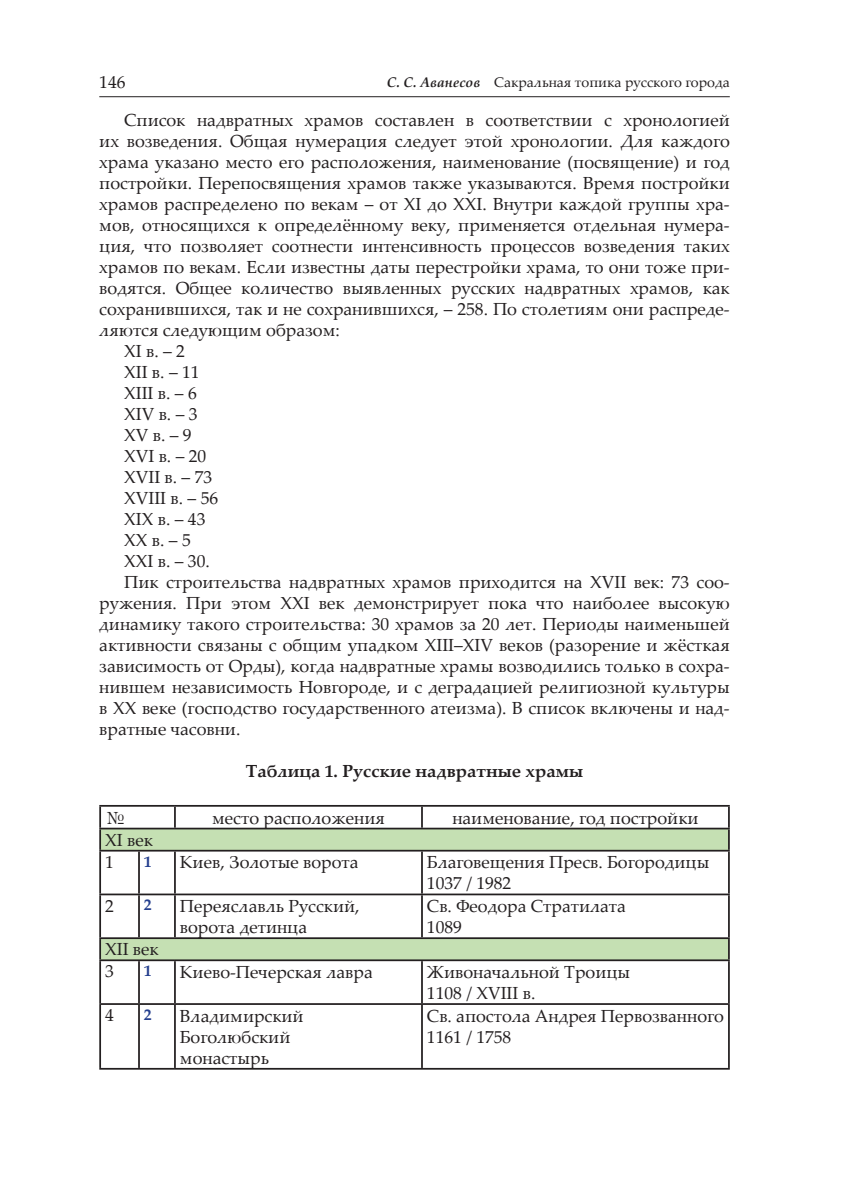
<style>
.page{position:relative;width:844px;height:1191px;background:#fff}
.page>*{position:absolute;margin:0;border:0;box-sizing:border-box;transform-origin:0 0}
.основной_выровнено{font:17.5px/21px "Palatino Linotype";color:#231f20;text-align:justify}
.Внутри_таблицы{font:17.5px/21px "Palatino Linotype";color:#231f20}
.Название_таблицы{font:700 17.5px "Palatino Linotype";color:#231f20}
.Внутри_таблицы_синий{font:700 15.75px "Palatino Linotype";color:#253f8e}
.t1{font:14px "Palatino Linotype";color:#231f20}
.s1{font-weight:700;font-style:italic}
</style>
<div class="page">
<hr style="left:99px;top:96px;width:630px;height:1px;background:#231f20">
<svg style="left:101px;top:829px;width:626px;height:130px"></svg>
<hr style="left:99px;top:805px;width:40px;height:1px;background:#231f20">
<hr style="left:99px;top:806px;width:2px;height:21px;background:#231f20">
<hr style="left:139px;top:805px;width:36px;height:1px;background:#231f20">
<hr style="left:175px;top:805px;width:247px;height:1px;background:#231f20">
<hr style="left:174px;top:806px;width:2px;height:21px;background:#231f20">
<hr style="left:422px;top:805px;width:307px;height:1px;background:#231f20">
<hr style="left:421px;top:806px;width:2px;height:21px;background:#231f20">
<hr style="left:727px;top:806px;width:2px;height:21px;background:#231f20">
<hr style="left:99px;top:827px;width:40px;height:2px;background:#231f20">
<hr style="left:99px;top:829px;width:2px;height:20px;background:#231f20">
<hr style="left:139px;top:827px;width:36px;height:2px;background:#231f20">
<hr style="left:175px;top:827px;width:247px;height:2px;background:#231f20">
<hr style="left:422px;top:827px;width:307px;height:2px;background:#231f20">
<hr style="left:727px;top:829px;width:2px;height:20px;background:#231f20">
<hr style="left:99px;top:849px;width:40px;height:2px;background:#231f20">
<hr style="left:99px;top:851px;width:2px;height:42px;background:#231f20">
<hr style="left:139px;top:849px;width:36px;height:2px;background:#231f20">
<hr style="left:138px;top:851px;width:2px;height:42px;background:#231f20">
<hr style="left:175px;top:849px;width:247px;height:2px;background:#231f20">
<hr style="left:174px;top:851px;width:2px;height:42px;background:#231f20">
<hr style="left:422px;top:849px;width:307px;height:2px;background:#231f20">
<hr style="left:421px;top:851px;width:2px;height:42px;background:#231f20">
<hr style="left:727px;top:851px;width:2px;height:42px;background:#231f20">
<hr style="left:99px;top:893px;width:40px;height:2px;background:#231f20">
<hr style="left:99px;top:895px;width:2px;height:42px;background:#231f20">
<hr style="left:139px;top:893px;width:36px;height:2px;background:#231f20">
<hr style="left:138px;top:895px;width:2px;height:42px;background:#231f20">
<hr style="left:175px;top:893px;width:247px;height:2px;background:#231f20">
<hr style="left:174px;top:895px;width:2px;height:42px;background:#231f20">
<hr style="left:422px;top:893px;width:307px;height:2px;background:#231f20">
<hr style="left:421px;top:895px;width:2px;height:42px;background:#231f20">
<hr style="left:727px;top:895px;width:2px;height:42px;background:#231f20">
<hr style="left:99px;top:937px;width:40px;height:2px;background:#231f20">
<hr style="left:99px;top:939px;width:2px;height:20px;background:#231f20">
<hr style="left:139px;top:937px;width:36px;height:2px;background:#231f20">
<hr style="left:175px;top:937px;width:247px;height:2px;background:#231f20">
<hr style="left:422px;top:937px;width:307px;height:2px;background:#231f20">
<hr style="left:727px;top:939px;width:2px;height:20px;background:#231f20">
<hr style="left:99px;top:959px;width:40px;height:2px;background:#231f20">
<hr style="left:99px;top:961px;width:2px;height:42px;background:#231f20">
<hr style="left:139px;top:959px;width:36px;height:2px;background:#231f20">
<hr style="left:138px;top:961px;width:2px;height:42px;background:#231f20">
<hr style="left:175px;top:959px;width:247px;height:2px;background:#231f20">
<hr style="left:174px;top:961px;width:2px;height:42px;background:#231f20">
<hr style="left:422px;top:959px;width:307px;height:2px;background:#231f20">
<hr style="left:421px;top:961px;width:2px;height:42px;background:#231f20">
<hr style="left:727px;top:961px;width:2px;height:42px;background:#231f20">
<hr style="left:99px;top:1003px;width:40px;height:2px;background:#231f20">
<hr style="left:99px;top:1005px;width:2px;height:63px;background:#231f20">
<hr style="left:139px;top:1003px;width:36px;height:2px;background:#231f20">
<hr style="left:138px;top:1005px;width:2px;height:63px;background:#231f20">
<hr style="left:175px;top:1003px;width:247px;height:2px;background:#231f20">
<hr style="left:174px;top:1005px;width:2px;height:63px;background:#231f20">
<hr style="left:422px;top:1003px;width:307px;height:2px;background:#231f20">
<hr style="left:421px;top:1005px;width:2px;height:63px;background:#231f20">
<hr style="left:727px;top:1005px;width:2px;height:63px;background:#231f20">
<hr style="left:99px;top:1068px;width:40px;height:1px;background:#231f20">
<hr style="left:139px;top:1068px;width:36px;height:1px;background:#231f20">
<hr style="left:175px;top:1068px;width:247px;height:1px;background:#231f20">
<hr style="left:422px;top:1068px;width:307px;height:1px;background:#231f20">
<p class="основной_выровнено" style="left:99px;top:71px;width:28px">146</p>
<p class="t1" style="left:387px;top:72px;width:344px"><span class="s1">С. С. Аванесов</span> Сакральная топика русского города</p>
<p class="основной_выровнено" style="left:99px;top:109px;width:632px;text-indent:25px">Список надвратных храмов составлен в соответствии с хронологией их возведения. Общая нумерация следует этой хронологии. Для каждого храма указано место его расположения, наименование (посвящение) и год постройки. Перепосвящения храмов также указываются. Время постройки храмов распределено по векам – от XI до XXI. Внутри каждой группы хра&shy;мов, относящихся к определённому веку, применяется отдельная нумера&shy;ция, что позволяет соотнести интенсивность процессов возведения таких храмов по векам. Если известны даты перестройки храма, то они тоже при&shy;водятся. Общее количество выявленных русских надвратных храмов, как сохранившихся, так и не сохранившихся, – 258. По столетиям они распреде&shy;ляются следующим образом:</p>
<p class="основной_выровнено" style="left:124px;top:340px;width:62px">XI в. – 2</p>
<p class="основной_выровнено" style="left:124px;top:361px;width:77px">XII в. – 11</p>
<p class="основной_выровнено" style="left:124px;top:382px;width:74px">XIII в. – 6</p>
<p class="основной_выровнено" style="left:124px;top:403px;width:75px">XIV в. – 3</p>
<p class="основной_выровнено" style="left:124px;top:424px;width:69px">XV в. – 9</p>
<p class="основной_выровнено" style="left:124px;top:445px;width:84px">XVI в. – 20</p>
<p class="основной_выровнено" style="left:124px;top:466px;width:90px">XVII в. – 73</p>
<p class="основной_выровнено" style="left:124px;top:487px;width:96px">XVIII в. – 56</p>
<p class="основной_выровнено" style="left:124px;top:508px;width:83px">XIX в. – 43</p>
<p class="основной_выровнено" style="left:124px;top:529px;width:68px">XX в. – 5</p>
<p class="основной_выровнено" style="left:124px;top:550px;width:87px">XXI в. – 30.</p>
<p class="основной_выровнено" style="left:99px;top:571px;width:632px;text-indent:25px">Пик строительства надвратных храмов приходится на XVII век: 73 соо&shy;ружения. При этом XXI век демонстрирует пока что наиболее высокую динамику такого строительства: 30 храмов за 20 лет. Периоды наименьшей активности связаны с общим упадком XIII–XIV веков (разорение и жёсткая зависимость от Орды), когда надвратные храмы возводились только в сохра&shy;нившем независимость Новгороде, и с деградацией религиозной культуры в ХХ веке (господство государственного атеизма). В список включены и над&shy;вратные часовни.</p>
<p class="Название_таблицы" style="left:246px;top:758px;width:339px">Таблица 1. Русские надвратные храмы</p>
<p class="Внутри_таблицы" style="left:105px;top:806px;width:21px">№</p>
<p class="Внутри_таблицы" style="left:212px;top:806px;width:174px">место расположения</p>
<p class="Внутри_таблицы" style="left:452px;top:806px;width:248px">наименование, год постройки</p>
<p class="Внутри_таблицы" style="left:105px;top:828px;width:49px">XI век</p>
<p class="Внутри_таблицы" style="left:105px;top:850px;width:10px">1</p>
<p class="Внутри_таблицы_синий" style="left:144px;top:850px;width:9px">1</p>
<p class="Внутри_таблицы" style="left:180px;top:851px;width:180px">Киев, Золотые ворота</p>
<p class="Внутри_таблицы" style="left:427px;top:851px;width:284px">Благовещения Пресв. Богородицы</p>
<p class="Внутри_таблицы" style="left:427px;top:872px;width:86px">1037 / 1982</p>
<p class="Внутри_таблицы" style="left:105px;top:894px;width:10px">2</p>
<p class="Внутри_таблицы_синий" style="left:144px;top:894px;width:9px">2</p>
<p class="Внутри_таблицы" style="left:180px;top:895px;width:181px">Переяславль Русский,</p>
<p class="Внутри_таблицы" style="left:180px;top:916px;width:129px">ворота детинца</p>
<p class="Внутри_таблицы" style="left:427px;top:895px;width:200px">Св. Феодора Стратилата</p>
<p class="Внутри_таблицы" style="left:427px;top:916px;width:36px">1089</p>
<p class="Внутри_таблицы" style="left:105px;top:938px;width:55px">XII век</p>
<p class="Внутри_таблицы" style="left:105px;top:960px;width:10px">3</p>
<p class="Внутри_таблицы_синий" style="left:144px;top:959px;width:9px">1</p>
<p class="Внутри_таблицы" style="left:180px;top:961px;width:194px">Киево-Печерская лавра</p>
<p class="Внутри_таблицы" style="left:427px;top:961px;width:205px">Живоначальной Троицы</p>
<p class="Внутри_таблицы" style="left:427px;top:982px;width:110px">1108 / XVIII в.</p>
<p class="Внутри_таблицы" style="left:105px;top:1004px;width:10px">4</p>
<p class="Внутри_таблицы_синий" style="left:144px;top:1003px;width:9px">2</p>
<p class="Внутри_таблицы" style="left:180px;top:1004px;width:125px">Владимирский<br>Боголюбский</p>
<p class="Внутри_таблицы" style="left:180px;top:1046px;width:91px">монастырь</p>
<p class="Внутри_таблицы" style="left:427px;top:1004px;width:298px">Св. апостола Андрея Первозванного<br>1161 / 1758</p>
</div>
